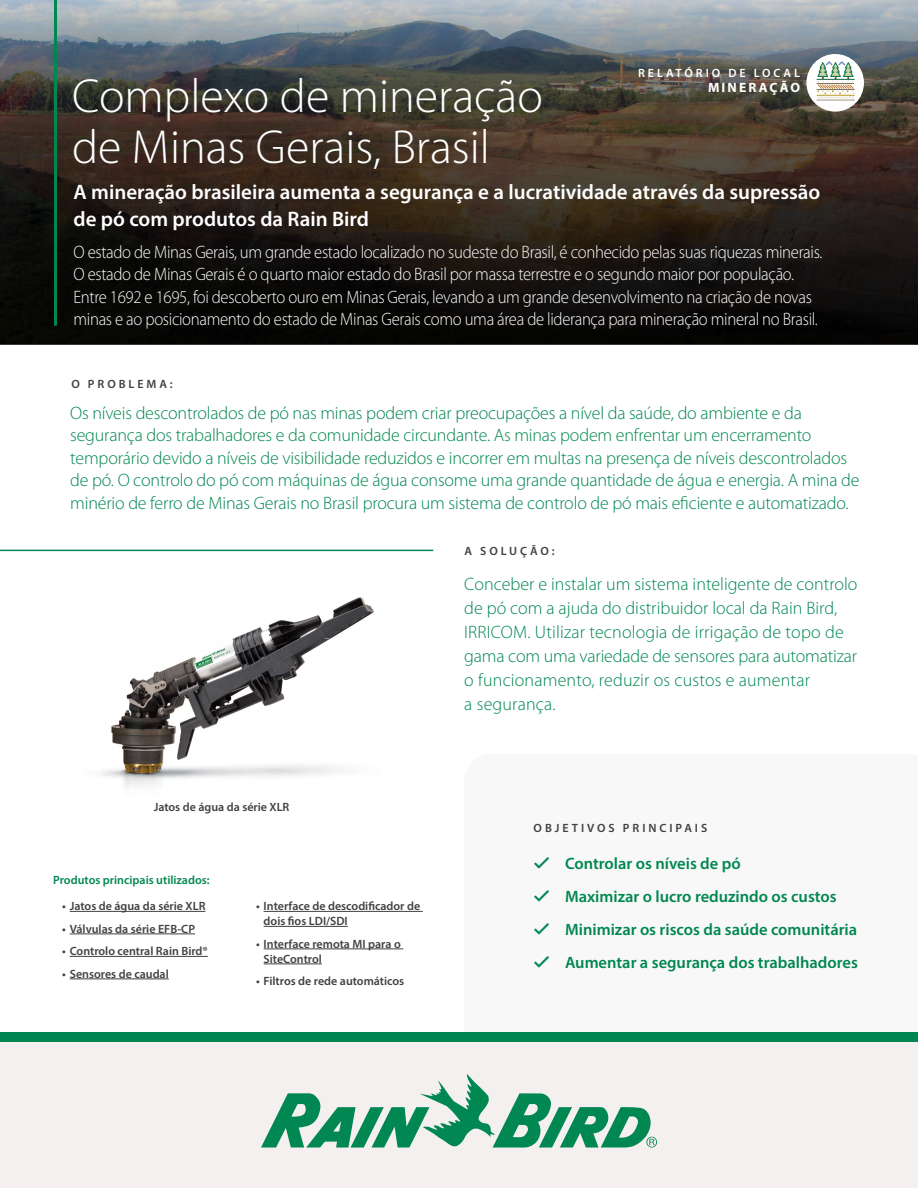
<style>
.page{position:relative;width:918px;height:1188px;background:#fff}
.page>*{position:absolute;margin:0;border:0;box-sizing:border-box;transform-origin:0 0}
.t1{font:300 48px/51px "Myriad Pro";color:#fff}
.t2{font:600 21px/27px "Myriad Pro";color:#fff}
.t3{font:300 18px/24px "Myriad Pro";letter-spacing:-.01em;color:#008751}
.t4{font:300 18px/22.5px "Myriad Pro";letter-spacing:-.02em;color:#fff;scale:.93 1}
.t5{font:600 16.5px/33px "Myriad Pro";color:#008751}
.t6{font:700 13.5px "Myriad Pro";letter-spacing:.16em;color:#fff}
.t7{font:600 12px/15px "Myriad Pro";color:#414042}
.t8{font:600 12px "Myriad Pro";letter-spacing:.245em;color:#414042}
.t9{font:600 12px "Myriad Pro";color:#008751}
.t10{font:600 12px "Myriad Pro";letter-spacing:.245em;color:#fff}
</style>
<div class="page">
<div style="left:0;top:1042px;width:918px;height:146px;background:#f4f0f0"></div>
<svg style="left:261px;top:1074px;width:396px;height:74px"></svg>
<div style="left:0;top:1032px;width:918px;height:10px;background:#008751"></div>
<img style="left:101px;top:597px;width:273px;height:190px">
<svg style="left:0;top:0;width:918px;height:345px;background:#3b3834"></svg>
<hr style="left:54px;top:0;width:3px;height:326px;background:#008751">
<div style="left:806px;top:54px;width:58px;height:58px;background:#fff;border-radius:50%"></div>
<img style="left:816px;top:61px;width:38px;height:40px">
<hr style="left:0;top:550px;width:433px;height:1px;background:#008752">
<hr style="left:70px;top:911px;width:136px;height:1px;background:#414042">
<hr style="left:70px;top:934px;width:125px;height:1px;background:#414042">
<hr style="left:70px;top:956px;width:138px;height:1px;background:#414042">
<hr style="left:70px;top:979px;width:99px;height:1px;background:#414042">
<hr style="left:264px;top:911px;width:159px;height:1px;background:#414042">
<hr style="left:264px;top:926px;width:84px;height:1px;background:#414042">
<hr style="left:264px;top:949px;width:139px;height:1px;background:#414042">
<hr style="left:264px;top:964px;width:58px;height:1px;background:#414042">
<p class="t10" style="left:638px;top:66px;width:163px">RELATÓRIO DE LOCAL</p>
<p class="t6" style="left:708px;top:79px;width:94px">MINERAÇÃO</p>
<h1 class="t1" style="left:72px;top:70px;width:472px">Complexo de mineração de Minas Gerais, Brasil</h1>
<p class="t2" style="left:74px;top:178px;width:749px">A mineração brasileira aumenta a segurança e a lucratividade através da supressão de pó com produtos da Rain Bird</p>
<p class="t4" style="left:74px;top:241px;width:807px">O estado de Minas Gerais, um grande estado localizado no sudeste do Brasil, é conhecido pelas suas riquezas minerais.<br>O estado de Minas Gerais é o quarto maior estado do Brasil por massa terrestre e o segundo maior por população.<br>Entre 1692 e 1695, foi descoberto ouro em Minas Gerais, levando a um grande desenvolvimento na criação de novas minas e ao posicionamento do estado de Minas Gerais como uma área de liderança para mineração mineral no Brasil.</p>
<p class="t8" style="left:71px;top:376px;width:103px">O PROBLEMA:</p>
<p class="t3" style="left:70px;top:401px;width:791px;line-height:22.5px">Os níveis descontrolados de pó nas minas podem criar preocupações a nível da saúde, do ambiente e da segurança dos trabalhadores e da comunidade circundante. As minas podem enfrentar um encerramento temporário devido a níveis de visibilidade reduzidos e incorrer em multas na presença de níveis descontrolados de pó. O controlo do pó com máquinas de água consome uma grande quantidade de água e energia. A mina de minério de ferro de Minas Gerais no Brasil procura um sistema de controlo de pó mais eficiente e automatizado.</p>
<p class="t8" style="left:464px;top:544px;width:92px">A SOLUÇÃO:</p>
<p class="t7" style="left:154px;top:799px;width:137px">Jatos de água da série XLR</p>
<p class="t9" style="left:53px;top:873px;width:158px">Produtos principais utilizados:</p>
<p class="t7" style="left:62px;top:898px;width:145px">• Jatos de água da série XLR</p>
<p class="t7" style="left:62px;top:921px;width:134px">• Válvulas da série EFB-CP</p>
<p class="t7" style="left:62px;top:943px;width:147px">• Controlo central Rain Bird®</p>
<p class="t7" style="left:62px;top:966px;width:108px">• Sensores de caudal</p>
<p class="t7" style="left:264px;top:898px;width:158px;text-indent:-8px">• Interface de descodificador de dois fios LDI/SDI</p>
<p class="t7" style="left:264px;top:936px;width:139px;text-indent:-8px">• Interface remota MI para o<br>SiteControl</p>
<p class="t7" style="left:256px;top:973px;width:150px">• Filtros de rede automáticos</p>
<p class="t3" style="left:464px;top:572px;width:395px">Conceber e instalar um sistema inteligente de controlo de pó com a ajuda do distribuidor local da Rain Bird, IRRICOM. Utilizar tecnologia de irrigação de topo de gama com uma variedade de sensores para automatizar o funcionamento, reduzir os custos e aumentar<br>a segurança.</p>
<p class="t8" style="left:534px;top:820px;width:175px">OBJETIVOS PRINCIPAIS</p>
<p class="t5" style="left:565px;top:846px;width:294px">Controlar os níveis de pó<br>Maximizar o lucro reduzindo os custos Minimizar os riscos da saúde comunitária Aumentar a segurança dos trabalhadores</p>
</div>
